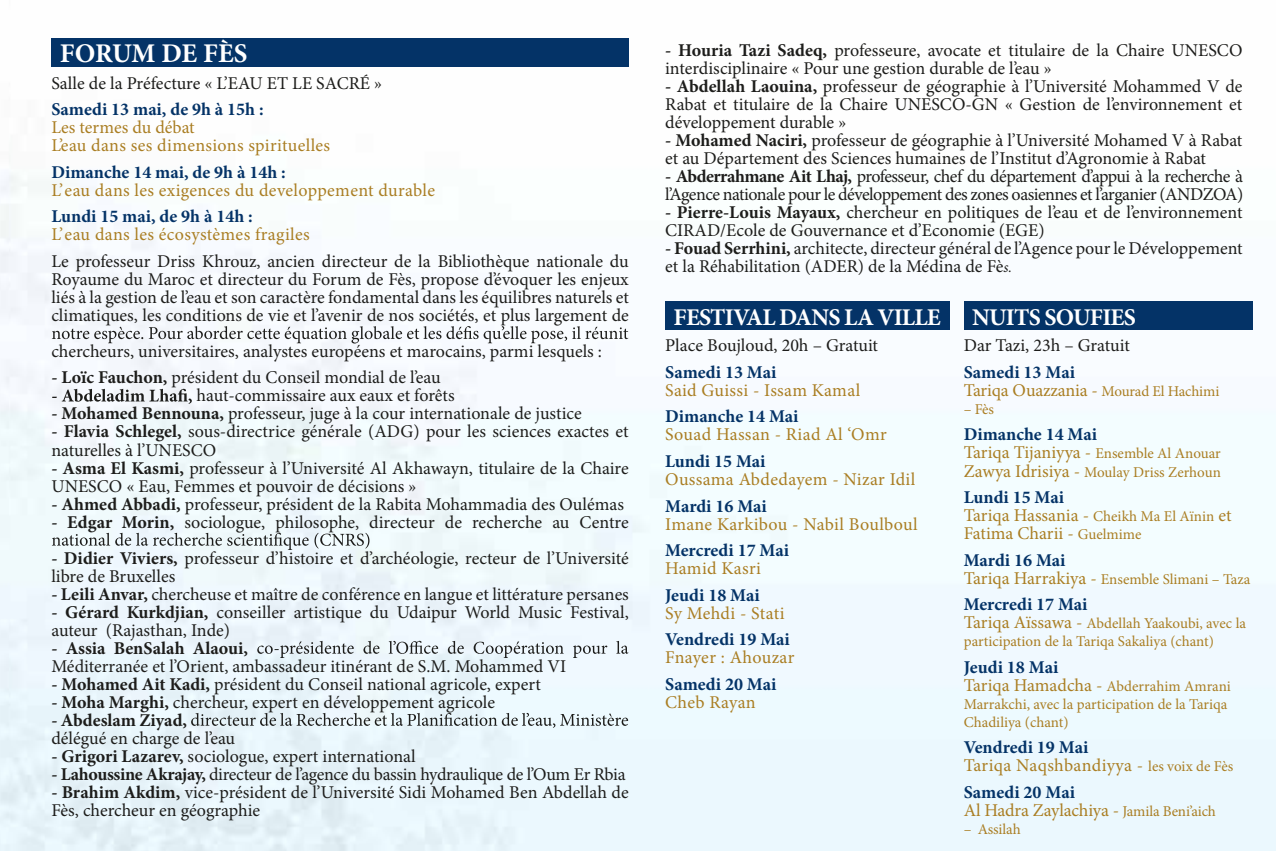
<style>
.page{position:relative;width:1276px;height:851px;background:#fff}
.page>*{position:absolute;margin:0;border:0;box-sizing:border-box;transform-origin:0 0}
.t1{font:700 27px "Minion Pro";letter-spacing:-.01em;color:#fff}
.t2{font:700 24px "Minion Pro";letter-spacing:-.035em;color:#fff}
.t3{font:18px/18px "Minion Pro";color:#1d1d1b}
.t4{font:18px/18px "Minion Pro";letter-spacing:.015em;color:#aa7e23}
.t5{font:700 18px "Minion Pro";color:#043367}
.t6{font:18px/18px "Minion Pro";letter-spacing:-.03em;color:#1d1d1b}
.t7{font:18px/18px "Minion Pro";letter-spacing:-.01em;color:#aa7e23}
.t8{font:18px "Minion Pro";letter-spacing:-.02em;color:#1d1d1b}
.t9{font:700 18px "Minion Pro";color:#1d1d1b}
.t10{font:15px/18px "Minion Pro";color:#aa7e23}
.s1{font-weight:700}
.s2{font-style:italic;font-size:15px}
.s3{font-weight:700;color:#043367}
.s4{font-size:15px}
.s5{font-size:18px}
</style>
<div class="page">
<img style="left:0;top:38px;width:1276px;height:812px">
<div style="left:51px;top:38px;width:577px;height:29px;background:#043367"></div>
<div style="left:665px;top:301px;width:284px;height:29px;background:#043367"></div>
<div style="left:963px;top:301px;width:289px;height:29px;background:#043367"></div>
<svg style="left:52px;top:326px;width:576px;height:17px"></svg>
<svg style="left:52px;top:389px;width:140px;height:15px"></svg>
<svg style="left:52px;top:532px;width:317px;height:18px"></svg>
<svg style="left:257px;top:640px;width:371px;height:17px"></svg>
<svg style="left:191px;top:712px;width:437px;height:15px;background:#c0cace"></svg>
<h1 class="t1" style="left:60px;top:35px;width:189px">FORUM DE FÈS</h1>
<p class="t3" style="left:51px;top:74px;width:332px">Salle de la Préfecture « L’EAU ET LE SACRÉ »</p>
<p class="t5" style="left:51px;top:97px;width:214px">Samedi 13 mai, de 9h à 15h :</p>
<p class="t4" style="left:51px;top:118px;width:280px">Les termes du débat<br>L’eau dans ses dimensions spirituelles</p>
<p class="t5" style="left:51px;top:159px;width:236px">Dimanche 14 mai, de 9h à 14h :</p>
<p class="t4" style="left:51px;top:181px;width:385px">L’ eau dans les exigences du developpement durable</p>
<p class="t5" style="left:51px;top:204px;width:203px">Lundi 15 mai, de 9h à 14h :</p>
<p class="t4" style="left:51px;top:225px;width:260px">L’ eau dans les écosystèmes fragiles</p>
<p class="t3" style="left:51px;top:252px;width:579px;text-align:justify">Le professeur Driss Khrouz, ancien directeur de la Bibliothèque nationale du Royaume du Maroc et directeur du Forum de Fès, propose d’évoquer les enjeux liés à la gestion de l’eau et son caractère fondamental dans les équilibres naturels et climatiques, les conditions de vie et l’avenir de nos sociétés, et plus largement de</p>
<p class="t3" style="left:51px;top:342px;width:552px">chercheurs, universitaires, analystes européens et marocains, parmi lesquels :</p>
<p class="t3" style="left:197px;top:369px;width:259px;text-indent:-145px"><span class="s1">- Loïc Fauchon,</span> président du Conseil mondial de l’eau haut-commissaire aux eaux et forêts</p>
<p class="t3" style="left:51px;top:405px;width:532px"><span class="s1">- Mohamed Bennouna,</span> professeur, juge à la cour internationale de justice</p>
<p class="t3" style="left:51px;top:423px;width:578px"><span class="s1">- Flavia Schlegel,</span> sous-directrice générale (ADG) pour les sciences exactes et naturelles à l’UNESCO</p>
<p class="t3" style="left:51px;top:459px;width:579px"><span class="s1">- Asma El Kasmi,</span> professeur à l’Université Al Akhawayn, titulaire de la Chaire<br>UNESCO « Eau, Femmes et pouvoir de décisions »</p>
<p class="t3" style="left:51px;top:495px;width:574px"><span class="s1">- Ahmed Abbadi,</span> professeur, président de la Rabita Mohammadia des Oulémas</p>
<p class="t3" style="left:51px;top:513px;width:579px"><span class="s1">- Edgar Morin,</span> sociologue, philosophe, directeur de recherche au Centre</p>
<p class="t3" style="left:51px;top:549px;width:579px"><span class="s1">- Didier Viviers,</span> professeur d’histoire et d’archéologie, recteur de l’Université libre de Bruxelles</p>
<p class="t3" style="left:51px;top:585px;width:579px"><span class="s1">- Leili Anvar,</span> chercheuse et maître de conférence en langue et littérature persanes</p>
<p class="t3" style="left:51px;top:603px;width:579px"><span class="s1">- Gérard Kurkdjian,</span> conseiller artistique du Udaipur World Music Festival, auteur (Rajasthan, Inde)</p>
<p class="t9" style="left:51px;top:635px;width:198px">- Assia BenSalah Alaoui,</p>
<p class="t3" style="left:51px;top:657px;width:516px">Méditerranée et l’Orient, ambassadeur itinérant de S.M. Mohammed VI</p>
<p class="t3" style="left:51px;top:675px;width:491px"><span class="s1">- Mohamed Ait Kadi,</span> président du Conseil national agricole, expert</p>
<p class="t3" style="left:51px;top:693px;width:445px"><span class="s1">- Moha Marghi,</span> chercheur, expert en développement agricole</p>
<p class="t9" style="left:51px;top:707px;width:137px">- Abdeslam Ziyad,</p>
<p class="t3" style="left:51px;top:729px;width:185px">délégué en charge de l’eau</p>
<p class="t3" style="left:51px;top:747px;width:366px"><span class="s1">- Grigori Lazarev,</span> sociologue, expert international</p>
<p class="t8" style="left:51px;top:761px;width:576px"><span class="s1">- Lahoussine Akrajay,</span> directeur de l’agence du bassin hydraulique de l’Oum Er Rbia</p>
<p class="t3" style="left:51px;top:783px;width:579px"><span class="s1">- Brahim Akdim,</span> vice-président de l’Université Sidi Mohamed Ben Abdellah de<br>Fès, chercheur en géographie</p>
<p class="t3" style="left:665px;top:41px;width:579px"><span class="s1">- Houria Tazi Sadeq,</span> professeure, avocate et titulaire de la Chaire UNESCO interdisciplinaire « Pour une gestion durable de l’eau »</p>
<p class="t3" style="left:665px;top:77px;width:579px;text-align:justify"><span class="s1">- Abdellah Laouina,</span> professeur de géographie à l’Université Mohammed V de Rabat et titulaire de la Chaire UNESCO-GN « Gestion de l’environnement et développement durable »</p>
<p class="t3" style="left:665px;top:131px;width:579px"><span class="s1">- Mohamed Naciri,</span> professeur de géographie à l’Université Mohamed V à Rabat et au Département des Sciences humaines de l’Institut d’Agronomie à Rabat</p>
<p class="t6" style="left:665px;top:167px;width:580px"><span class="s1">- Abderrahmane Ait Lhaj,</span> professeur, chef du département d’appui à la recherche à l’Agence nationale pour le développement des zones oasiennes et l’arganier (ANDZOA)</p>
<p class="t3" style="left:665px;top:203px;width:579px"><span class="s1">- Pierre-Louis Mayaux,</span> chercheur en politiques de l’eau et de l’environnement<br>CIRAD/Ecole de Gouvernance et d’Economie (EGE)</p>
<p class="t3" style="left:665px;top:239px;width:579px"><span class="s1">- Fouad Serrhini,</span> architecte, directeur général de l’Agence pour le Développement et la Réhabilitation (ADER) de la Médina de Fè<span class="s2">s.</span></p>
<h2 class="t2" style="left:673px;top:300px;width:269px">FESTIVAL DANS LA VILLE</h2>
<p class="t3" style="left:665px;top:336px;width:214px">Place Boujloud, 20h – Gratuit</p>
<p class="t5" style="left:665px;top:359px;width:113px">Samedi 13 Mai</p>
<p class="t4" style="left:665px;top:381px;width:197px">Said Guissi - Issam Kamal</p>
<p class="t5" style="left:665px;top:404px;width:135px">Dimanche 14 Mai</p>
<p class="t4" style="left:665px;top:425px;width:223px">Souad Hassan - Riad Al ‘Omr</p>
<p class="t5" style="left:665px;top:448px;width:102px">Lundi 15 Mai</p>
<p class="t4" style="left:665px;top:470px;width:252px">Oussama Abdedayem - Nizar Idil</p>
<p class="t5" style="left:665px;top:493px;width:103px">Mardi 16 Mai</p>
<p class="t4" style="left:665px;top:514px;width:254px">Imane Karkibou - Nabil Boulboul</p>
<p class="t5" style="left:665px;top:537px;width:125px">Mercredi 17 Mai</p>
<p class="t4" style="left:665px;top:559px;width:97px">Hamid Kasri</p>
<p class="t5" style="left:665px;top:582px;width:96px">Jeudi 18 Mai</p>
<p class="t4" style="left:665px;top:603px;width:121px">Sy Mehdi - Stati</p>
<p class="t5" style="left:665px;top:626px;width:126px">Vendredi 19 Mai</p>
<p class="t4" style="left:665px;top:648px;width:131px">Fnayer : Ahouzar</p>
<p class="t5" style="left:665px;top:671px;width:113px">Samedi 20 Mai</p>
<p class="t4" style="left:665px;top:693px;width:92px">Cheb Rayan</p>
<h2 class="t2" style="left:972px;top:300px;width:165px">NUITS SOUFIES</h2>
<p class="t3" style="left:963px;top:336px;width:168px">Dar Tazi, 23h – Gratuit</p>
<p class="t7" style="left:963px;top:363px;width:257px"><span class="s3">Samedi 13 Mai<br></span>Tariqa Ouazzania - <span class="s4">Mourad El Hachimi</span></p>
<p class="t10" style="left:963px;top:400px;width:32px">– Fès</p>
<p class="t4" style="left:963px;top:426px;width:259px"><span class="s3">Dimanche 14 Mai<br></span>Tariqa Tijaniyya - <span class="s4">Ensemble Al Anouar</span></p>
<p class="t10" style="left:963px;top:462px;width:259px"><span class="s5">Zawya Idrisiya -</span> Moulay Driss Zerhoun</p>
<p class="t4" style="left:963px;top:488px;width:269px"><span class="s3">Lundi 15 Mai<br></span>Tariqa Hassania - <span class="s4">Cheikh Ma El Aïnin</span> et<br>Fatima Charii - <span class="s4">Guelmime</span></p>
<p class="t5" style="left:963px;top:547px;width:103px">Mardi 16 Mai</p>
<p class="t10" style="left:963px;top:569px;width:288px"><span class="s5">Tariqa Harrakiya -</span> Ensemble Slimani – Taza</p>
<p class="t5" style="left:963px;top:591px;width:125px">Mercredi 17 Mai</p>
<p class="t10" style="left:963px;top:614px;width:284px"><span class="s5">Tariqa Aïssawa -</span> Abdellah Yaakoubi, avec la participation de la Tariqa Sakaliya (chant)</p>
<p class="t5" style="left:963px;top:654px;width:96px">Jeudi 18 Mai</p>
<p class="t10" style="left:963px;top:676px;width:269px"><span class="s5">Tariqa Hamadcha -</span> Abderrahim Amrani<br>Marrakchi, avec la participation de la Tariqa<br>Chadiliya (chant)</p>
<p class="t4" style="left:963px;top:738px;width:271px"><span class="s3">Vendredi 19 Mai<br></span>Tariqa Naqshbandiyya - <span class="s4">les voix de Fès</span></p>
<p class="t7" style="left:963px;top:783px;width:254px"><span class="s3">Samedi 20 Mai<br></span>Al Hadra Zaylachiya - <span class="s4">Jamila Beni’aich</span></p>
<p class="t10" style="left:963px;top:819px;width:59px">– Assilah</p>
</div>
